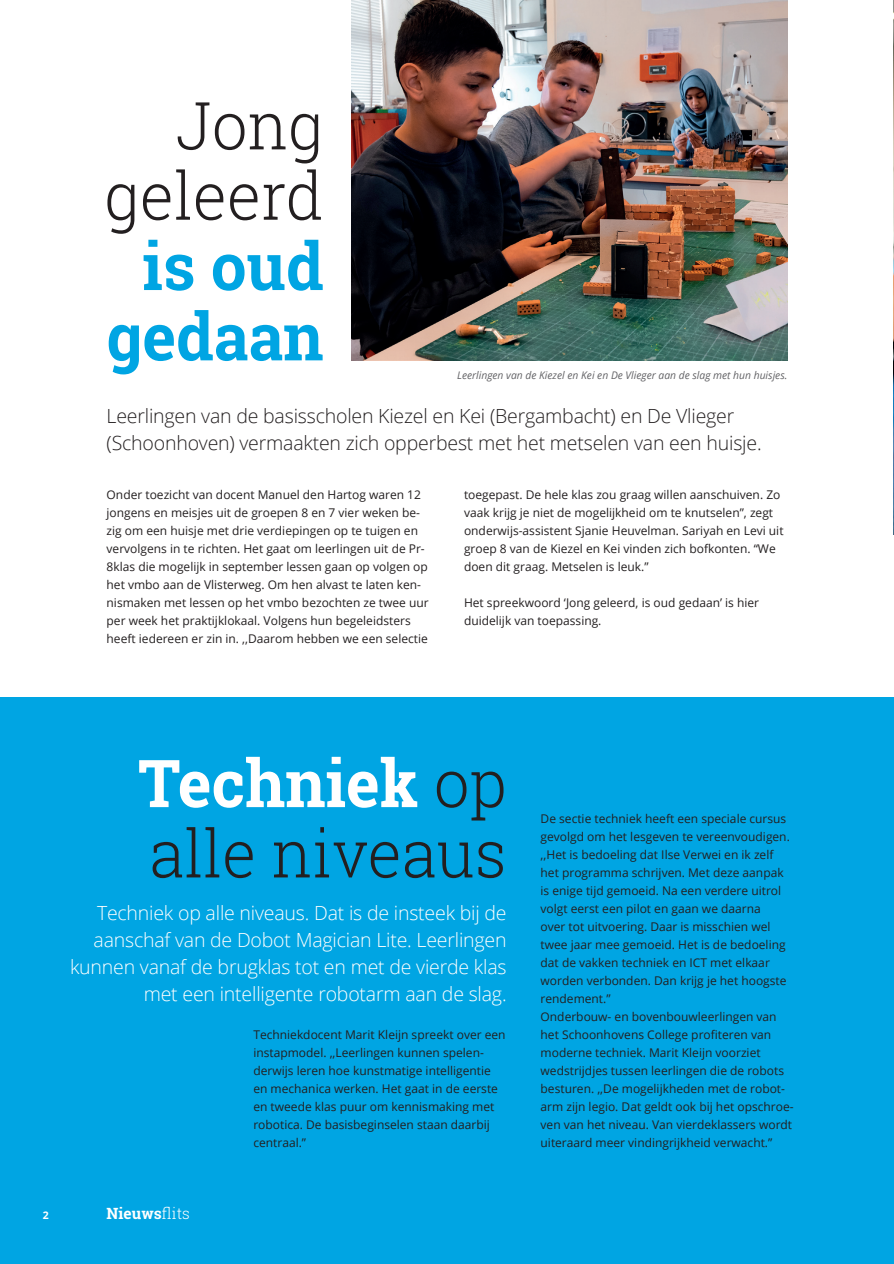
<style>
.page{position:relative;width:894px;height:1264px;background:#fff}
.page>*{position:absolute;margin:0;border:0;box-sizing:border-box;transform-origin:0 0}
.t1{font:300 66px "Roboto Slab";color:#231f20;scale:.96 1}
.t2{font:700 66px "Roboto Slab";color:#00a5e3;scale:.96 1}
.t3{font:700 66px "Roboto Slab";color:#fff;scale:.96 1}
.t4{font:300 19.5px/27px "Open Sans";letter-spacing:-.01em;color:#fff;text-align:right}
.t5{font:300 19.5px/27px "Open Sans";letter-spacing:-.01em;color:#231f20}
.t6{font:700 15.45px "Roboto Slab";color:#fff}
.t7{font:12px/18px "Open Sans";color:#231f20}
.t8{font:italic 10.5px "Open Sans";color:#636366}
.t9{font:700 10.5px "Open Sans";color:#fff}
.s1{font-weight:300;color:#231f20}
.s2{font-weight:300}
</style>
<div class="page">
<div style="left:0;top:696px;width:893px;height:567px;background:#00a5e3"></div>
<img style="left:352px;top:0;width:435px;height:360px">
<img style="left:893px;top:1px;width:1px;height:533px">
<p class="t1" style="left:176px;top:80px;width:155px">Jong</p>
<p class="t1" style="left:104px;top:150px;width:230px">geleerd</p>
<p class="t2" style="left:142px;top:221px;width:190px">is oud</p>
<p class="t2" style="left:106px;top:291px;width:228px">gedaan</p>
<p class="t8" style="left:457px;top:368px;width:332px">Leerlingen van de Kiezel en Kei en De Vlieger aan de slag met hun huisjes.</p>
<p class="t5" style="left:107px;top:402px;width:656px">Leerlingen van de basisscholen Kiezel en Kei (Bergambacht) en De Vlieger (Schoonhoven) vermaakten zich opperbest met het metselen van een huisje.</p>
<p class="t7" style="left:107px;top:485px;width:323px">Onder toezicht van docent Manuel den Hartog waren 12 jongens en meisjes uit de groepen 8 en 7 vier weken be&shy;zig om een huisje met drie verdiepingen op te tuigen en vervolgens in te richten. Het gaat om leerlingen uit de Pr-8klas die mogelijk in september lessen gaan op volgen op het vmbo aan de Vlisterweg. Om hen alvast te laten ken&shy;nismaken met lessen op het vmbo bezochten ze twee uur per week het praktijklokaal. Volgens hun begeleidsters heeft iedereen er zin in. ,,Daarom hebben we een selectie</p>
<p class="t7" style="left:464px;top:485px;width:321px">toegepast. De hele klas zou graag willen aanschuiven. Zo vaak krijg je niet de mogelijkheid om te knutselen”, zegt onderwijs-assistent Sjanie Heuvelman. Sariyah en Levi uit groep 8 van de Kiezel en Kei vinden zich bofkonten. “We doen dit graag. Metselen is leuk.”</p>
<p class="t7" style="left:464px;top:593px;width:296px">Het spreekwoord ‘Jong geleerd, is oud gedaan’ is hier duidelijk van toepassing.</p>
<p class="t3" style="left:138px;top:738px;width:385px">Techniek <span class="s1">op</span></p>
<p class="t1" style="left:149px;top:808px;width:373px">alle niveaus</p>
<p class="t4" style="left:70px;top:899px;width:438px">Techniek op alle niveaus. Dat is de insteek bij de aanschaf van de Dobot Magician Lite. Leerlingen kunnen vanaf de brugklas tot en met de vierde klas met een intelligente robotarm aan de slag.</p>
<p class="t9" style="left:43px;top:1207px;width:7px">2</p>
<p class="t6" style="left:107px;top:1202px;width:85px">Nieuws<span class="s2">flits</span></p>
<p class="t7" style="left:253px;top:1025px;width:254px">Techniekdocent Marit Kleijn spreekt over een instapmodel. ,,Leerlingen kunnen spelen&shy;derwijs leren hoe kunstmatige intelligentie en mechanica werken. Het gaat in de eerste en tweede klas puur om kennismaking met robotica. De basisbeginselen staan daarbij centraal.”</p>
<p class="t7" style="left:540px;top:809px;width:251px">De sectie techniek heeft een speciale cursus gevolgd om het lesgeven te vereenvoudigen. ,,Het is bedoeling dat Ilse Verwei en ik zelf het programma schrijven. Met deze aanpak is enige tijd gemoeid. Na een verdere uitrol volgt eerst een pilot en gaan we daarna<br>over tot uitvoering. Daar is misschien wel twee jaar mee gemoeid. Het is de bedoeling dat de vakken techniek en ICT met elkaar worden verbonden. Dan krijg je het hoogste rendement.”</p>
<p class="t7" style="left:540px;top:1007px;width:254px">Onderbouw- en bovenbouwleerlingen van het Schoonhovens College profiteren van moderne techniek. Marit Kleijn voorziet wedstrijdjes tussen leerlingen die de robots besturen. ,,De mogelijkheden met de robot&shy;arm zijn legio. Dat geldt ook bij het opschroe&shy;ven van het niveau. Van vierdeklassers wordt uiteraard meer vindingrijkheid verwacht.”</p>
</div>
